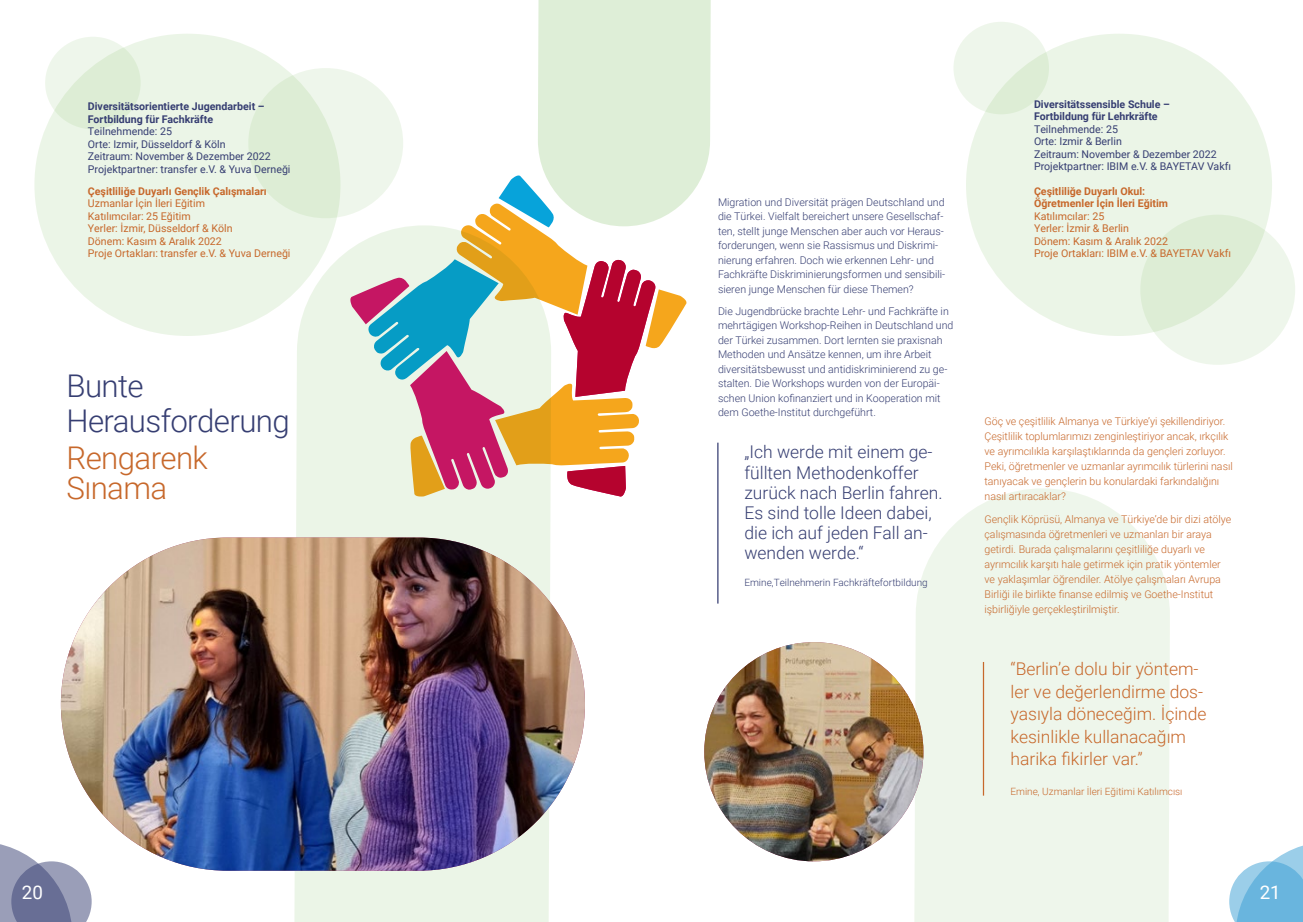
<style>
.page{position:relative;width:1303px;height:922px;background:#fff}
.page>*{position:absolute;margin:0;border:0;box-sizing:border-box;transform-origin:0 0}
.t1{font:300 31.25px/35px "Roboto";letter-spacing:-.02em;color:#363e72}
.t2{font:300 31.25px/30px "Roboto";letter-spacing:-.02em;color:#c7682b}
.t3{font:18.75px "Roboto";color:#fff}
.t4{font:300 17.5px/20px "Roboto";color:#363e72}
.t5{font:300 17.5px/22.5px "Roboto";color:#c7682b}
.t6{font:300 10.62px/14.5px "Roboto";color:#363e72}
.t7{font:300 10.62px/15px "Roboto";color:#c7682b}
.t8{font:10.62px/12.5px "Roboto";color:#c7682b}
.t9{font:10.62px/12.5px "Roboto";color:#363e72}
.t10{font:700 10.62px/12.5px "Roboto";color:#363e72}
.t11{font:700 10.62px/12.5px "Roboto";color:#c7682b}
.t12{font:300 10px "Roboto";color:#363e72}
.t13{font:300 10px "Roboto";color:#c7682b}
</style>
<div class="page">
<svg style="left:913px;top:488px;width:257px;height:433px;background:#eff6ec"></svg>
<div style="left:34px;top:34px;width:306px;height:302px;background:#ebf5e7;border-radius:50%"></div>
<div style="left:966px;top:34px;width:306px;height:302px;background:#ebf5e7;border-radius:50%"></div>
<svg style="left:248px;top:68px;width:155px;height:150px;background:#e1efda"></svg>
<svg style="left:1140px;top:214px;width:155px;height:151px;background:#e5f1df"></svg>
<svg style="left:45px;top:37px;width:96px;height:92px;background:#e3f0dc"></svg>
<svg style="left:953px;top:22px;width:96px;height:92px;background:#e9f3e4"></svg>
<svg style="left:294px;top:225px;width:257px;height:696px;background:#ebf4e8"></svg>
<svg style="left:349px;top:0;width:362px;height:497px"></svg>
<img style="left:61px;top:537px;width:524px;height:333px;border-radius:166px">
<img style="left:704px;top:642px;width:219px;height:219px;border-radius:110px">
<svg style="left:0;top:844px;width:92px;height:77px"></svg>
<svg style="left:1229px;top:845px;width:74px;height:76px"></svg>
<hr style="left:717px;top:442px;width:1px;height:161px;background:#363e72">
<hr style="left:983px;top:661px;width:1px;height:134px;background:#c7682b">
<p class="t10" style="left:88px;top:100px;width:178px">Diversitätsorientierte Jugendarbeit –<br>Fortbildung für Fachkräfte</p>
<p class="t9" style="left:88px;top:125px;width:204px">Teilnehmende: 25<br>Orte: Izmir, Düsseldorf &amp; Köln<br>Zeitraum: November &amp; Dezember 2022<br>Projektpartner: transfer e.V. &amp; Yuva Derneği</p>
<p class="t11" style="left:88px;top:184px;width:180px">Çeşitliliğe Duyarlı Gençlik Çalışmaları</p>
<p class="t8" style="left:88px;top:197px;width:204px">Uzmanlar İçin İleri Eğitim<br>Katılımcılar: 25 Eğitim<br>Yerler: İzmir, Düsseldorf &amp; Köln<br>Dönem: Kasım &amp; Aralık 2022<br>Proje Ortakları: transfer e.V. &amp; Yuva Derneği</p>
<h1 class="t1" style="left:67px;top:367px;width:225px">Bunte<br>Herausforderung</h1>
<h1 class="t2" style="left:67px;top:441px;width:143px">Rengarenk<br>Sınama</h1>
<p class="t6" style="left:718px;top:194px;width:229px">Migration und Diversität prägen Deutschland und die Türkei. Vielfalt bereichert unsere Gesellschaf&shy;ten, stellt junge Menschen aber auch vor Heraus&shy;forderungen, wenn sie Rassismus und Diskrimi&shy;nierung erfahren. Doch wie erkennen Lehr- und Fachkräfte Diskriminierungsformen und sensibili&shy;sieren junge Menschen für diese Themen?</p>
<p class="t6" style="left:718px;top:303px;width:237px">Die Jugendbrücke brachte Lehr- und Fachkräfte in mehrtägigen Workshop-Reihen in Deutschland und der Türkei zusammen. Dort lernten sie praxisnah Methoden und Ansätze kennen, um ihre Arbeit diversitätsbewusst und antidiskriminierend zu ge&shy;stalten. Die Workshops wurden von der Europäi&shy;schen Union kofinanziert und in Kooperation mit dem Goethe-Institut durchgeführt.</p>
<h3 class="t4" style="left:744px;top:441px;width:200px">„Ich werde mit einem ge&shy;füllten Methodenkoffer zurück nach Berlin fahren.<br>Es sind tolle Ideen dabei, die ich auf jeden Fall an&shy;wenden werde.“</h3>
<p class="t12" style="left:744px;top:575px;width:185px">Emine,Teilnehmerin Fachkräftefortbildung</p>
<p class="t10" style="left:1034px;top:97px;width:137px">Diversitätssensible Schule –<br>Fortbildung für Lehrkräfte</p>
<p class="t9" style="left:1034px;top:122px;width:198px">Teilnehmende: 25<br>Orte: Izmir &amp; Berlin<br>Zeitraum: November &amp; Dezember 2022<br>Projektpartner: IBIM e.V. &amp; BAYETAV Vakfı</p>
<p class="t11" style="left:1034px;top:184px;width:136px">Çeşitliliğe Duyarlı Okul:<br>Öğretmenler İçin İleri Eğitim</p>
<p class="t8" style="left:1034px;top:209px;width:198px">Katılımcılar: 25<br>Yerler: İzmir &amp; Berlin<br>Dönem: Kasım &amp; Aralık 2022<br>Proje Ortakları: IBIM e.V. &amp; BAYETAV Vakfı</p>
<p class="t7" style="left:984px;top:413px;width:250px">Göç ve çeşitlilik Almanya ve Türkiye’yi şekillendiriyor.<br>Çeşitlilik toplumlarımızı zenginleştiriyor ancak, ırkçılık ve ayrımcılıkla karşılaştıklarında da gençleri zorluyor.<br>Peki, öğretmenler ve uzmanlar ayrımcılık türlerini nasıl tanıyacak ve gençlerin bu konulardaki farkındalığını nasıl artıracaklar?</p>
<p class="t7" style="left:984px;top:511px;width:248px">Gençlik Köprüsü, Almanya ve Türkiye’de bir dizi atölye çalışmasında öğretmenleri ve uzmanları bir araya getirdi. Burada çalışmalarını çeşitliliğe duyarlı ve ayrımcılık karşıtı hale getirmek için pratik yöntemler ve yaklaşımlar öğrendiler. Atölye çalışmaları Avrupa Birliği ile birlikte finanse edilmiş ve Goethe-Institut işbirliğiyle gerçekleştirilmiştir.</p>
<h3 class="t5" style="left:1010px;top:657px;width:198px">“Berlin’e dolu bir yöntem&shy;ler ve değerlendirme dos&shy;yasıyla döneceğim. İçinde kesinlikle kullanacağım harika fikirler var.”</h3>
<p class="t13" style="left:1010px;top:784px;width:173px">Emine, Uzmanlar İleri Eğitimi Katılımcısı</p>
<h2 class="t3" style="left:22px;top:879px;width:23px">20</h2>
<h2 class="t3" style="left:1259px;top:879px;width:23px">21</h2>
</div>
